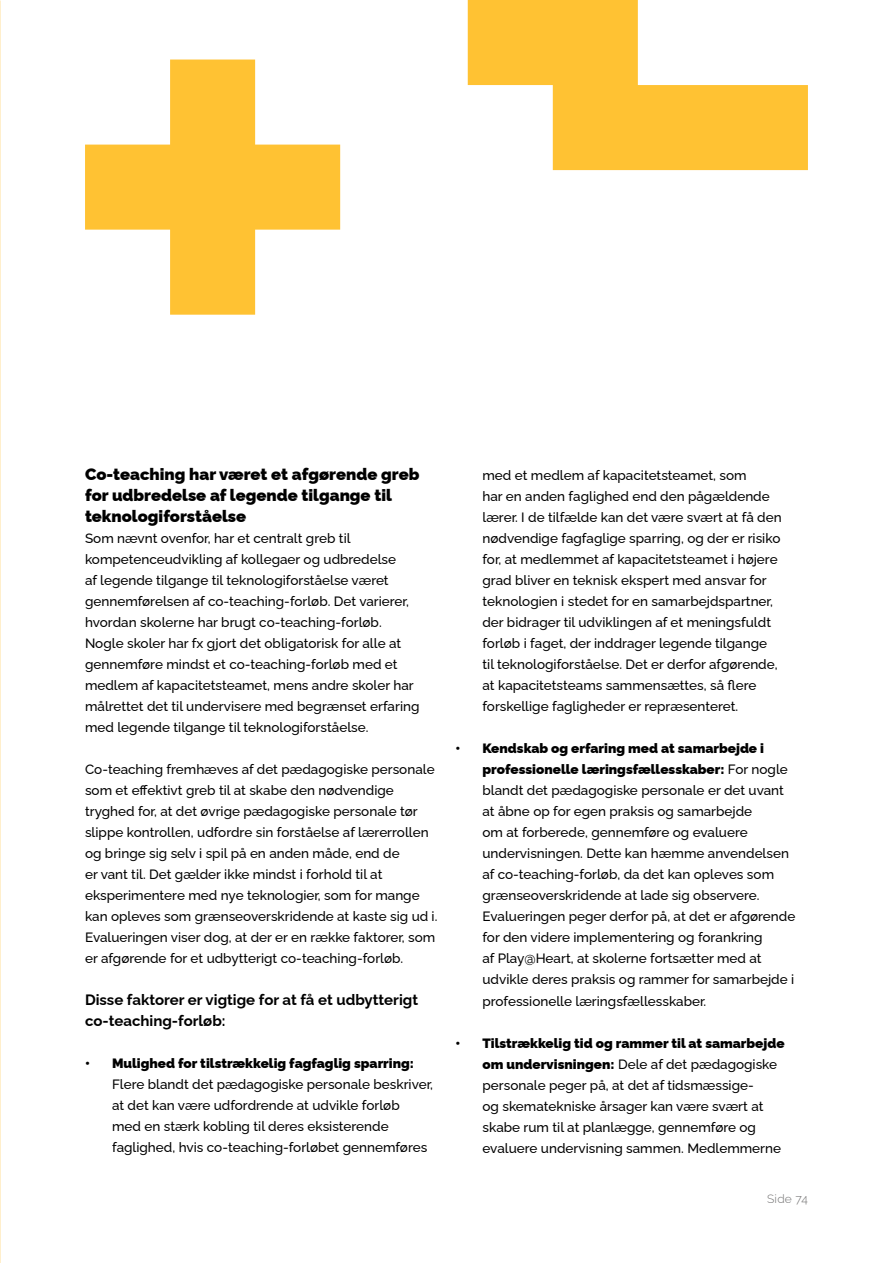
<style>
.page{position:relative;width:893px;height:1263px;background:#fff}
.page>*{position:absolute;margin:0;border:0;box-sizing:border-box;transform-origin:0 0}
.t1{font:900 16.5px/21px "Raleway";color:#000}
.t2{font:700 15px/21px "Raleway";color:#000}
.t3{font:500 13.5px/21px "Raleway";color:#000}
.t4{font:900 13.5px "Raleway";color:#000}
.t5{font:300 12px "Raleway";letter-spacing:.02em;color:#706f6f}
.s1{font-weight:900}
</style>
<div class="page">
<svg style="left:468px;top:0;width:340px;height:170px;fill:#ffc233"></svg>
<svg style="left:85px;top:60px;width:255px;height:255px;fill:#ffc233"></svg>
<p class="t1" style="left:85px;top:462px;width:336px">Co-teaching har været et afgørende greb for udbredelse af legende tilgange til teknologiforståelse</p>
<p class="t3" style="left:85px;top:526px;width:336px">Som nævnt ovenfor, har et centralt greb til kompetenceudvikling af kollegaer og udbredelse<br>af legende tilgange til teknologiforståelse været gennemførelsen af co-teaching-forløb. Det varierer, hvordan skolerne har brugt co-teaching-forløb.<br>Nogle skoler har fx gjort det obligatorisk for alle at gennemføre mindst et co-teaching-forløb med et medlem af kapacitetsteamet, mens andre skoler har målrettet det til undervisere med begrænset erfaring med legende tilgange til teknologiforståelse.</p>
<p class="t3" style="left:85px;top:758px;width:354px">Co-teaching fremhæves af det pædagogiske personale som et effektivt greb til at skabe den nødvendige tryghed for, at det øvrige pædagogiske personale tør slippe kontrollen, udfordre sin forståelse af lærerrollen og bringe sig selv i spil på en anden måde, end de<br>er vant til. Det gælder ikke mindst i forhold til at eksperimentere med nye teknologier, som for mange kan opleves som grænseoverskridende at kaste sig ud i.<br>Evalueringen viser dog, at der er en række faktorer, som er afgørende for et udbytterigt co-teaching-forløb.</p>
<p class="t2" style="left:85px;top:988px;width:335px">Disse faktorer er vigtige for at få et udbytterigt co-teaching-forløb:</p>
<p class="t4" style="left:85px;top:1053px;width:330px">• Mulighed for tilstrækkelig fagfaglig sparring:</p>
<p class="t3" style="left:112px;top:1072px;width:322px">Flere blandt det pædagogiske personale beskriver, at det kan være udfordrende at udvikle forløb<br>med en stærk kobling til deres eksisterende faglighed, hvis co-teaching-forløbet gennemføres</p>
<p class="t3" style="left:482px;top:463px;width:301px">med et medlem af kapacitetsteamet, som<br>har en anden faglighed end den pågældende lærer. I de tilfælde kan det være svært at få den nødvendige fagfaglige sparring, og der er risiko for, at medlemmet af kapacitetsteamet i højere grad bliver en teknisk ekspert med ansvar for teknologien i stedet for en samarbejdspartner, der bidrager til udviklingen af et meningsfuldt forløb i faget, der inddrager legende tilgange til teknologiforståelse. Det er derfor afgørende, at kapacitetsteams sammensættes, så flere forskellige fagligheder er repræsenteret.</p>
<p class="t3" style="left:482px;top:737px;width:314px;text-indent:-27px"><span class="s1">• Kendskab og erfaring med at samarbejde i professionelle læringsfællesskaber:</span> For nogle blandt det pædagogiske personale er det uvant at åbne op for egen praksis og samarbejde<br>om at forberede, gennemføre og evaluere undervisningen. Dette kan hæmme anvendelsen af co-teaching-forløb, da det kan opleves som grænseoverskridende at lade sig observere.<br>Evalueringen peger derfor på, at det er afgørende for den videre implementering og forankring<br>af Play@Heart, at skolerne fortsætter med at udvikle deres praksis og rammer for samarbejde i professionelle læringsfællesskaber.</p>
<p class="t3" style="left:482px;top:1031px;width:304px;text-indent:-27px"><span class="s1">• Tilstrækkelig tid og rammer til at samarbejde om undervisningen:</span> Dele af det pædagogiske personale peger på, at det af tidsmæssige-<br>og skematekniske årsager kan være svært at skabe rum til at planlægge, gennemføre og evaluere undervisning sammen. Medlemmerne</p>
<p class="t5" style="left:767px;top:1189px;width:42px">Side 74</p>
</div>
